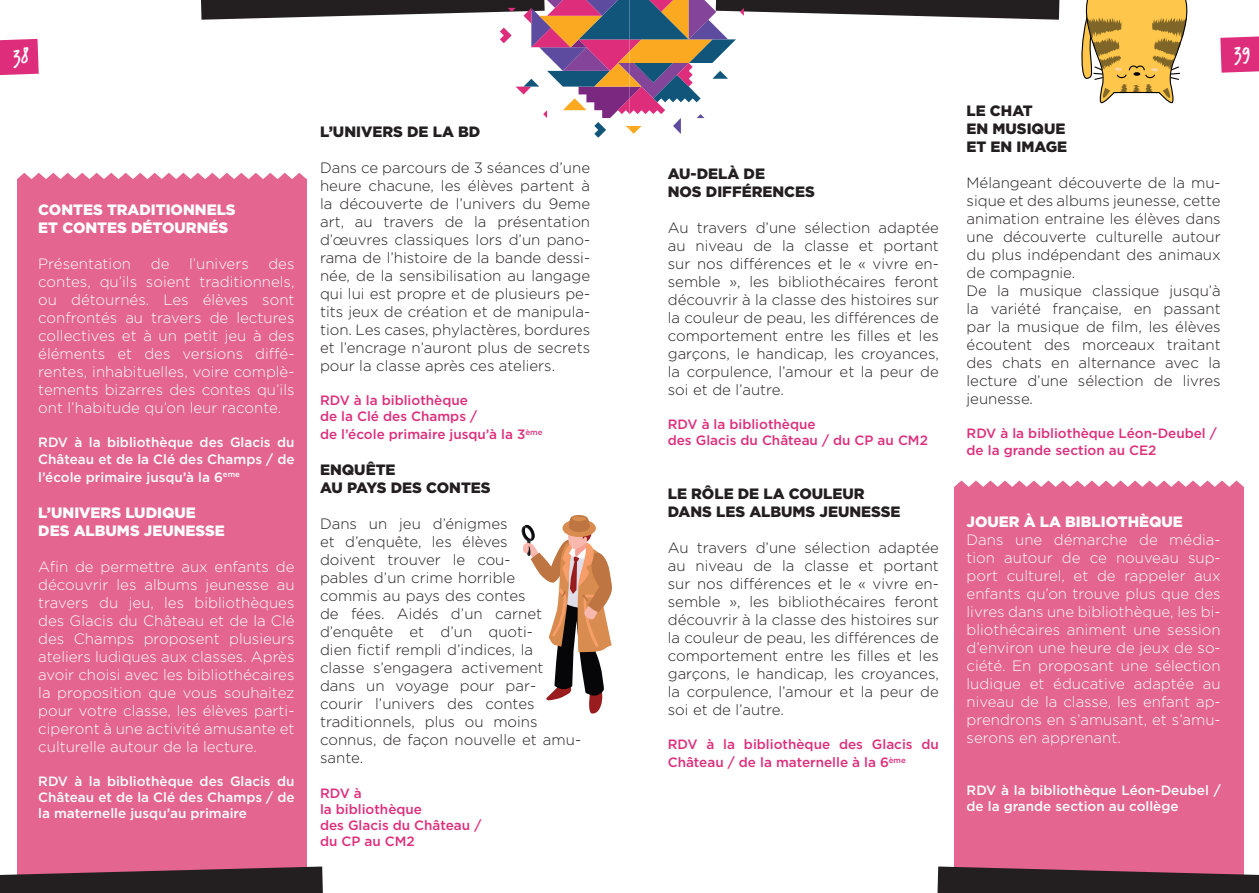
<style>
.page{position:relative;width:1259px;height:893px;background:#fff}
.page>*{position:absolute;margin:0;border:0;box-sizing:border-box;transform-origin:0 0}
.t1{font:300 15px/18px "Gotham";color:#231f20;text-align:justify}
.t2{font:300 15px/18px "Gotham";color:#fff;text-align:justify}
.t3{font:900 15px/18px "Gotham";color:#231f20}
.t4{font:900 15px/18px "Gotham";color:#fff}
.t5{font:500 13.5px/16.2px "Gotham";color:#de2e7b}
.t6{font:500 13.5px/16.2px "Gotham";color:#fff}
</style>
<div class="page">
<div style="left:954px;top:487px;width:289px;height:406px;background:#e36590"></div>
<svg style="left:954px;top:480px;width:289px;height:7px"></svg>
<div style="left:17px;top:180px;width:289px;height:713px;background:#e36590"></div>
<svg style="left:17px;top:173px;width:289px;height:7px"></svg>
<svg style="left:0;top:866px;width:323px;height:27px"></svg>
<svg style="left:937px;top:824px;width:322px;height:69px"></svg>
<svg style="left:521px;top:515px;width:91px;height:199px"></svg>
<svg style="left:1081px;top:0;width:107px;height:104px"></svg>
<svg style="left:201px;top:0;width:858px;height:138px"></svg>
<svg style="left:0;top:39px;width:39px;height:36px"></svg>
<svg style="left:1220px;top:36px;width:39px;height:37px"></svg>
<p class="t4" style="left:38px;top:201px;width:199px">CONTES TRADITIONNELS<br>ET CONTES DÉTOURNÉS</p>
<p class="t2" style="left:38px;top:254px;width:94px">Présentation</p>
<p class="t2" style="left:151px;top:254px;width:20px">de</p>
<p class="t2" style="left:189px;top:254px;width:61px">l’univers</p>
<p class="t2" style="left:38px;top:254px;width:258px;text-indent:230px">des contes, qu’ils soient traditionnels, ou détournés. Les élèves sont confrontés au travers de lectures collectives et à un petit jeu à des éléments et des versions diffé&shy;rentes, inhabituelles, voire complè&shy;tements bizarres des contes qu’ils ont l’habitude qu’on leur raconte.</p>
<p class="t6" style="left:38px;top:434px;width:258px">RDV à la bibliothèque des Glacis du<br>Château et de la Clé des Champs / de</p>
<p class="t6" style="left:38px;top:468px;width:203px">l’école primaire jusqu’à la 6<sup>eme</sup></p>
<p class="t4" style="left:38px;top:503px;width:188px">L’UNIVERS LUDIQUE<br>DES ALBUMS JEUNESSE</p>
<p class="t2" style="left:38px;top:557px;width:258px">Afin de permettre aux enfants de découvrir les albums jeunesse au travers du jeu, les bibliothèques des Glacis du Château et de la Clé des Champs proposent plusieurs ateliers ludiques aux classes. Après avoir choisi avec les bibliothécaires la proposition que vous souhaitez pour votre classe, les élèves parti&shy;ciperont à une activité amusante et culturelle autour de la lecture.</p>
<p class="t6" style="left:38px;top:773px;width:258px;text-align:justify">RDV à la bibliothèque des Glacis du Château et de la Clé des Champs / de la maternelle jusqu’au primaire</p>
<p class="t3" style="left:320px;top:122px;width:162px">L’UNIVERS DE LA BD</p>
<p class="t1" style="left:320px;top:158px;width:272px">Dans ce parcours de 3 séances d’une heure chacune, les élèves partent à la découverte de l’univers du 9eme art, au travers de la présentation d’œuvres classiques lors d’un pano&shy;rama de l’histoire de la bande dessi&shy;née, de la sensibilisation au langage qui lui est propre et de plusieurs pe&shy;tits jeux de création et de manipula&shy;tion. Les cases, phylactères, bordures et l’encrage n’auront plus de secrets pour la classe après ces ateliers.</p>
<p class="t5" style="left:320px;top:392px;width:159px">RDV à la bibliothèque de la Clé des Champs /</p>
<p class="t5" style="left:320px;top:426px;width:224px">de l’école primaire jusqu’à la 3<sup>ème</sup></p>
<p class="t3" style="left:320px;top:461px;width:172px">ENQUÊTE<br>AU PAYS DES CONTES</p>
<p class="t1" style="left:320px;top:515px;width:262px;text-align:left">Dans un jeu d’énigmes<br>et d’enquête, les élèves<br>doivent trouver le cou-<br>pables d’un crime horrible<br>commis au pays des contes<br>de fées. Aidés d’un carnet d’enquête et d’un quoti-<br>dien fictif rempli d’indices, la classe s’engagera activement dans un voyage pour par&shy;courir l’univers des contes traditionnels, plus ou moins connus, de façon nouvelle et amu&shy;sante.</p>
<p class="t5" style="left:320px;top:784px;width:163px">RDV à<br>la bibliothèque<br>des Glacis du Château / du CP au CM2</p>
<p class="t3" style="left:668px;top:164px;width:149px">AU-DELÀ DE<br>NOS DIFFÉRENCES</p>
<p class="t1" style="left:668px;top:218px;width:273px">Au travers d’une sélection adaptée au niveau de la classe et portant sur nos différences et le « vivre en&shy;semble », les bibliothécaires feront découvrir à la classe des histoires sur la couleur de peau, les différences de comportement entre les filles et les garçons, le handicap, les croyances, la corpulence, l’amour et la peur de soi et de l’autre.</p>
<p class="t5" style="left:668px;top:416px;width:262px">RDV à la bibliothèque<br>des Glacis du Château / du CP au CM2</p>
<p class="t3" style="left:668px;top:485px;width:234px">LE RÔLE DE LA COULEUR<br>DANS LES ALBUMS JEUNESSE</p>
<p class="t1" style="left:668px;top:538px;width:273px">Au travers d’une sélection adaptée au niveau de la classe et portant sur nos différences et le « vivre en&shy;semble », les bibliothécaires feront découvrir à la classe des histoires sur la couleur de peau, les différences de comportement entre les filles et les garçons, le handicap, les croyances, la corpulence, l’amour et la peur de soi et de l’autre.</p>
<p class="t5" style="left:668px;top:735px;width:273px;line-height:18px">RDV à la bibliothèque des Glacis du<br>Château / de la maternelle à la 6<sup>ème</sup></p>
<p class="t3" style="left:966px;top:102px;width:102px">LE CHAT<br>EN MUSIQUE<br>ET EN IMAGE</p>
<p class="t1" style="left:966px;top:173px;width:256px;text-align:left">Mélangeant découverte de la mu&shy;sique et des albums jeunesse, cette animation entraine les élèves dans une découverte culturelle autour du plus indépendant des animaux de compagnie.<br>De la musique classique jusqu’à la variété française, en passant par la musique de film, les élèves écoutent des morceaux traitant des chats en alternance avec la lecture d’une sélection de livres jeunesse.</p>
<p class="t5" style="left:966px;top:425px;width:252px">RDV à la bibliothèque Léon-Deubel / de la grande section au CE2</p>
<p class="t4" style="left:966px;top:512px;width:218px">JOUER À LA BIBLIOTHÈQUE</p>
<p class="t2" style="left:966px;top:530px;width:256px">Dans une démarche de média&shy;tion autour de ce nouveau sup&shy;port culturel, et de rappeler aux enfants qu’on trouve plus que des livres dans une bibliothèque, les bi&shy;bliothécaires animent une session d’environ une heure de jeux de so&shy;ciété. En proposant une sélection ludique et éducative adaptée au niveau de la classe, les enfant ap&shy;prendrons en s’amusant, et s’amu&shy;serons en apprenant.</p>
<p class="t6" style="left:966px;top:782px;width:256px">RDV à la bibliothèque Léon-Deubel / de la grande section au collège</p>
</div>
